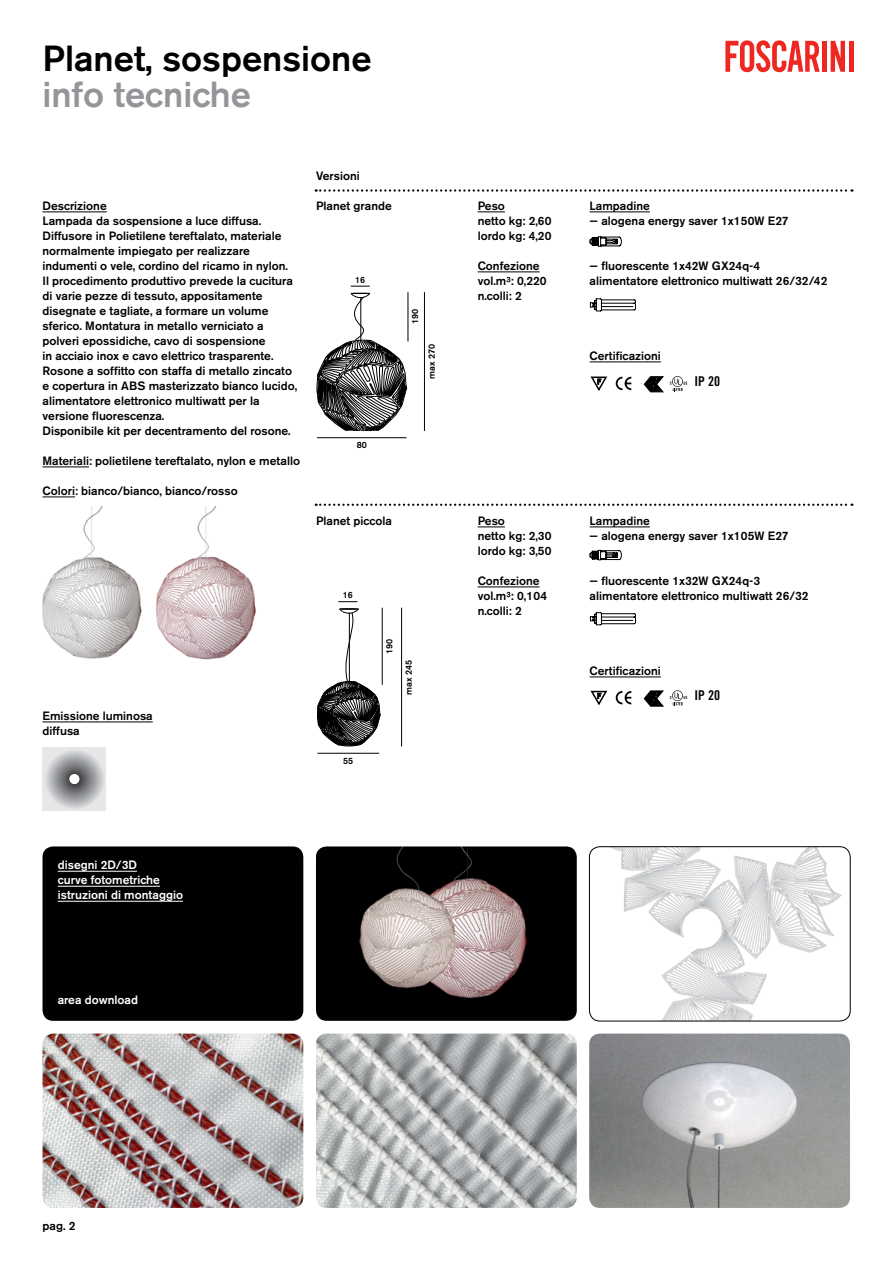
<style>
.page{position:relative;width:893px;height:1263px;background:#fff}
.page>*{position:absolute;margin:0;border:0;box-sizing:border-box;transform-origin:0 0}
.t1{font:500 36px "Akzidenz Grotesk BE";color:#000}
.t2{font:500 36px "Akzidenz Grotesk BE";color:#939598}
.t3{font:13.5px "Trade Gothic Bold Cond Twenty";color:#000}
.t4{font:500 12px/15px "Akzidenz Grotesk BE";color:#000}
.t5{font:500 12px/15px "Akzidenz Grotesk BE";color:#fff}
.t6{font:500 9px "Akzidenz Grotesk BE";color:#000}
</style>
<div class="page">
<hr style="left:43px;top:212px;width:64px;height:1px;background:#000">
<hr style="left:43px;top:467px;width:46px;height:1px;background:#000">
<hr style="left:43px;top:497px;width:32px;height:1px;background:#000">
<hr style="left:43px;top:722px;width:110px;height:1px;background:#000">
<svg style="left:478px;top:212px;width:27px;height:1px"></svg>
<hr style="left:478px;top:272px;width:62px;height:1px;background:#000">
<svg style="left:478px;top:527px;width:27px;height:1px"></svg>
<hr style="left:478px;top:587px;width:62px;height:1px;background:#000">
<hr style="left:590px;top:212px;width:60px;height:1px;background:#000">
<hr style="left:590px;top:362px;width:71px;height:1px;background:#000">
<hr style="left:590px;top:527px;width:60px;height:1px;background:#000">
<hr style="left:590px;top:677px;width:71px;height:1px;background:#000">
<svg style="left:831px;top:41px;width:14px;height:31px"></svg>
<div style="left:822px;top:41px;width:5px;height:31px;background:#ef2723"></div>
<hr style="left:849px;top:41px;width:4px;height:31px;background:#ef2723">
<svg style="left:725px;top:40px;width:95px;height:32px"></svg>
<img style="left:43px;top:1033px;width:260px;height:175px">
<div style="left:43px;top:846px;width:260px;height:175px;background:#000;border-radius:11px"></div>
<img style="left:316px;top:846px;width:261px;height:175px">
<img style="left:589px;top:847px;width:261px;height:174px">
<div style="left:589px;top:846px;width:261px;height:175px;border:1px solid #000;border-radius:11px"></div>
<img style="left:316px;top:1033px;width:261px;height:175px">
<img style="left:589px;top:1033px;width:261px;height:175px">
<hr style="left:58px;top:871px;width:79px;height:1px;background:#fff">
<hr style="left:58px;top:886px;width:102px;height:1px;background:#fff">
<hr style="left:58px;top:901px;width:125px;height:1px;background:#fff">
<svg style="left:590px;top:376px;width:18px;height:15px"></svg>
<svg style="left:644px;top:376px;width:19px;height:16px"></svg>
<svg style="left:616px;top:376px;width:16px;height:15px"></svg>
<svg style="left:670px;top:376px;width:17px;height:15px"></svg>
<svg style="left:590px;top:690px;width:18px;height:16px"></svg>
<svg style="left:644px;top:691px;width:19px;height:15px"></svg>
<svg style="left:616px;top:691px;width:16px;height:14px"></svg>
<svg style="left:670px;top:690px;width:17px;height:15px"></svg>
<img style="left:42px;top:507px;width:99px;height:152px">
<img style="left:156px;top:507px;width:100px;height:153px">
<svg style="left:317px;top:608px;width:63px;height:138px"></svg>
<hr style="left:317px;top:753px;width:62px;height:1px;background:#000">
<hr style="left:401px;top:608px;width:1px;height:138px;background:#000">
<hr style="left:382px;top:608px;width:1px;height:77px;background:#000">
<svg style="left:338px;top:601px;width:19px;height:1px"></svg>
<svg style="left:316px;top:293px;width:91px;height:138px"></svg>
<hr style="left:317px;top:437px;width:89px;height:1px;background:#000">
<hr style="left:424px;top:292px;width:1px;height:139px;background:#000">
<hr style="left:408px;top:292px;width:1px;height:49px;background:#000">
<svg style="left:351px;top:286px;width:19px;height:1px"></svg>
<svg style="left:590px;top:236px;width:32px;height:10px"></svg>
<svg style="left:590px;top:298px;width:46px;height:14px"></svg>
<svg style="left:590px;top:550px;width:32px;height:10px"></svg>
<svg style="left:590px;top:612px;width:46px;height:14px"></svg>
<svg style="left:316px;top:504px;width:536px;height:2px"></svg>
<svg style="left:316px;top:189px;width:536px;height:3px"></svg>
<div style="left:43px;top:747px;width:63px;height:64px;background:#e6e7e8"></div>
<svg style="left:44px;top:749px;width:61px;height:60px"></svg>
<div style="left:69px;top:774px;width:11px;height:10px;background:#fff;border-radius:50%"></div>
<h1 class="t1" style="left:43px;top:36px;width:331px">Planet, sospensione</h1>
<h1 class="t2" style="left:43px;top:72px;width:210px">info tecniche</h1>
<p class="t4" style="left:43px;top:198px;width:256px">Descrizione<br>Lampada da sospensione a luce diffusa.<br>Diffusore in Polietilene tereftalato, materiale normalmente impiegato per realizzare indumenti o vele, cordino del ricamo in nylon.<br>Il procedimento produttivo prevede la cucitura di varie pezze di tessuto, appositamente disegnate e tagliate, a formare un volume sferico. Montatura in metallo verniciato a polveri epossidiche, cavo di sospensione<br>in acciaio inox e cavo elettrico trasparente.<br>Rosone a soffitto con staffa di metallo zincato e copertura in ABS masterizzato bianco lucido, alimentatore elettronico multiwatt per la versione fluorescenza.<br>Disponibile kit per decentramento del rosone.</p>
<p class="t4" style="left:43px;top:453px;width:259px">Materiali: polietilene tereftalato, nylon e metallo</p>
<p class="t4" style="left:43px;top:483px;width:197px">Colori: bianco/bianco, bianco/rosso</p>
<p class="t4" style="left:43px;top:708px;width:112px">Emissione luminosa diffusa</p>
<p class="t4" style="left:316px;top:168px;width:45px">Versioni</p>
<p class="t4" style="left:316px;top:198px;width:77px">Planet grande</p>
<p class="t4" style="left:478px;top:198px;width:75px">Peso<br>netto kg: 2,60 lordo kg: 4,20</p>
<p class="t4" style="left:478px;top:258px;width:70px">Confezione vol.m³: 0,220 n.colli: 2</p>
<p class="t6" style="left:355px;top:274px;width:12px">16</p>
<p class="t6" style="left:357px;top:439px;width:12px">80</p>
<p class="t6" style="left:410px;top:324px;width:17px;rotate:-90deg">190</p>
<p class="t6" style="left:426px;top:379px;width:37px;rotate:-90deg">max 270</p>
<p class="t4" style="left:316px;top:513px;width:77px">Planet piccola</p>
<p class="t4" style="left:478px;top:513px;width:75px">Peso<br>netto kg: 2,30 lordo kg: 3,50</p>
<p class="t4" style="left:478px;top:573px;width:71px">Confezione vol.m³: 0,104 n.colli: 2</p>
<p class="t6" style="left:343px;top:589px;width:12px">16</p>
<p class="t6" style="left:343px;top:755px;width:12px">55</p>
<p class="t6" style="left:384px;top:654px;width:17px;rotate:-90deg">190</p>
<p class="t6" style="left:403px;top:695px;width:37px;rotate:-90deg">max 245</p>
<p class="t4" style="left:590px;top:198px;width:62px">Lampadine</p>
<p class="t4" style="left:590px;top:213px;width:200px">— alogena energy saver 1x150W E27</p>
<p class="t4" style="left:590px;top:258px;width:239px">— fluorescente 1x42W GX24q-4 alimentatore elettronico multiwatt 26/32/42</p>
<p class="t4" style="left:590px;top:348px;width:73px">Certificazioni</p>
<p class="t3" style="left:694px;top:373px;width:27px">IP 20</p>
<p class="t4" style="left:590px;top:513px;width:62px">Lampadine</p>
<p class="t4" style="left:590px;top:528px;width:200px">— alogena energy saver 1x105W E27</p>
<p class="t4" style="left:590px;top:573px;width:221px">— fluorescente 1x32W GX24q-3 alimentatore elettronico multiwatt 26/32</p>
<p class="t4" style="left:590px;top:663px;width:73px">Certificazioni</p>
<p class="t3" style="left:694px;top:687px;width:27px">IP 20</p>
<p class="t5" style="left:58px;top:857px;width:127px">disegni 2D/3D<br>curve fotometriche istruzioni di montaggio</p>
<p class="t5" style="left:58px;top:992px;width:82px">area download</p>
<p class="t4" style="left:43px;top:1218px;width:34px">pag. 2</p>
</div>
